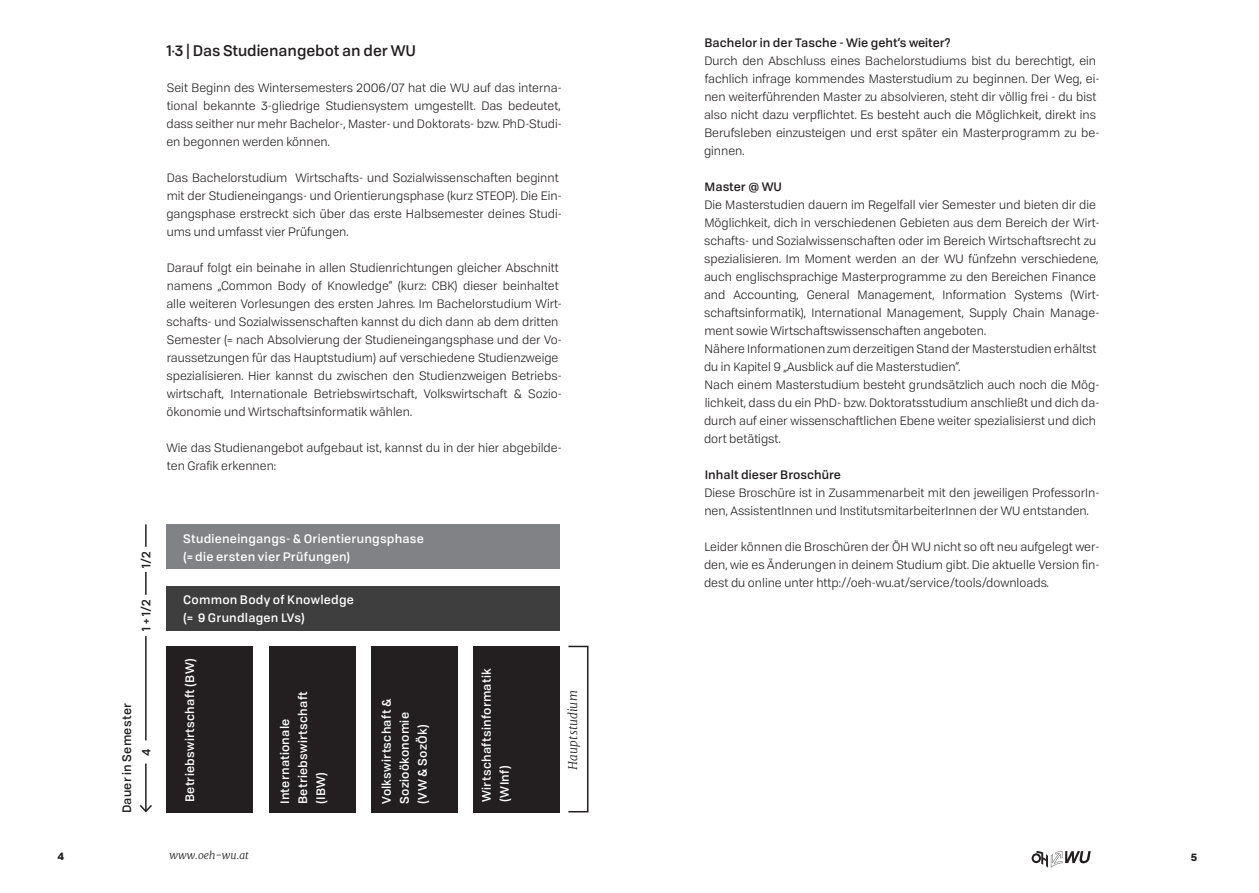
<style>
.page{position:relative;width:1259px;height:893px;background:#fff}
.page>*{position:absolute;margin:0;border:0;box-sizing:border-box;transform-origin:0 0}
.Unterüberschrift{font:500 15px "Tofino";letter-spacing:-.01em;color:#231f20}
.Bilduntertitel{font:12px/18px "Tofino";color:#231f20}
.Fliestext{font:500 12px/18px "Tofino";letter-spacing:.015em;color:#fff}
.Bilduntertitel-2{font:500 12px "Tofino";color:#231f20}
.Fliestext-2{font:500 12px "Tofino";letter-spacing:.015em;color:#231f20}
.tipp-boxen{font:italic 300 12px "Merriweather";letter-spacing:.005em;color:#231f20}
.t1{font:italic 300 10.5px "Merriweather";color:#231f20}
.Bilduntertitel-3{font:700 10.5px "Tofino";color:#231f20}
</style>
<div class="page">
<svg style="left:1031px;top:851px;width:59px;height:17px"></svg>
<div style="left:166px;top:524px;width:394px;height:45px;background:#808285"></div>
<div style="left:166px;top:586px;width:394px;height:45px;background:#3e3e3f"></div>
<div style="left:166px;top:646px;width:86px;height:166px;background:#231f20"></div>
<div style="left:269px;top:646px;width:86px;height:166px;background:#231f20"></div>
<div style="left:371px;top:646px;width:86px;height:166px;background:#231f20"></div>
<div style="left:474px;top:646px;width:86px;height:166px;background:#231f20"></div>
<hr style="left:145px;top:524px;width:2px;height:23px;background:#231f20">
<hr style="left:145px;top:764px;width:2px;height:47px;background:#231f20">
<svg style="left:139px;top:803px;width:13px;height:10px"></svg>
<hr style="left:145px;top:572px;width:2px;height:23px;background:#231f20">
<hr style="left:145px;top:636px;width:2px;height:104px;background:#231f20">
<div style="left:568px;top:646px;width:20px;height:166px;border:2px solid #231f20"></div>
<p class="Unterüberschrift" style="left:167px;top:39px;width:251px">1·3 | Das Studienangebot an der WU</p>
<p class="Bilduntertitel" style="left:166px;top:78px;width:397px;text-align:justify">Seit Beginn des Wintersemesters 2006/07 hat die WU auf das interna&shy;tional bekannte 3-gliedrige Studiensystem umgestellt. Das bedeutet, dass seither nur mehr Bachelor-, Master- und Doktorats- bzw. PhD-Studi&shy;en begonnen werden können.</p>
<p class="Bilduntertitel" style="left:166px;top:168px;width:397px">Das Bachelorstudium Wirtschafts- und Sozialwissenschaften beginnt mit der Studieneingangs- und Orientierungsphase (kurz STEOP). Die Ein&shy;gangsphase erstreckt sich über das erste Halbsemester deines Studi&shy;ums und umfasst vier Prüfungen.</p>
<p class="Bilduntertitel" style="left:166px;top:258px;width:397px">Darauf folgt ein beinahe in allen Studienrichtungen gleicher Abschnitt namens „Common Body of Knowledge“ (kurz: CBK) dieser beinhaltet alle weiteren Vorlesungen des ersten Jahres. Im Bachelorstudium Wirt&shy;schafts- und Sozialwissenschaften kannst du dich dann ab dem dritten Semester (= nach Absolvierung der Studieneingangsphase und der Vo&shy;raussetzungen für das Hauptstudium) auf verschiedene Studienzweige spezialisieren. Hier kannst du zwischen den Studienzweigen Betriebs&shy;wirtschaft, Internationale Betriebswirtschaft, Volkswirtschaft &amp; Sozio&shy;ökonomie und Wirtschaftsinformatik wählen.</p>
<p class="Bilduntertitel" style="left:167px;top:438px;width:397px">Wie das Studienangebot aufgebaut ist, kannst du in der hier abgebilde&shy;ten Grafik erkennen:</p>
<p class="Fliestext-2" style="left:137px;top:568px;width:18px;rotate:-90deg">1/2</p>
<p class="Fliestext-2" style="left:137px;top:631px;width:33px;rotate:-90deg">1 + 1/2</p>
<p class="Fliestext-2" style="left:117px;top:813px;width:112px;rotate:-90deg">Dauer in Semester</p>
<p class="Fliestext-2" style="left:137px;top:756px;width:9px;rotate:-90deg">4</p>
<p class="Fliestext" style="left:183px;top:529px;width:242px">Studieneingangs- &amp; Orientierungsphase</p>
<p class="Fliestext" style="left:183px;top:547px;width:169px">(= die ersten vier Prüfungen)</p>
<p class="Fliestext" style="left:183px;top:590px;width:172px">Common Body of Knowledge</p>
<p class="Fliestext" style="left:183px;top:608px;width:123px">(= 9 Grundlagen LVs)</p>
<p class="Fliestext" style="left:180px;top:802px;width:145px;rotate:-90deg">Betriebswirtschaft (BW)</p>
<p class="Fliestext" style="left:275px;top:804px;width:114px;rotate:-90deg">Internationale<br>Betriebswirtschaft (IBW)</p>
<p class="Fliestext" style="left:376px;top:804px;width:107px;rotate:-90deg">Volkswirtschaft &amp;<br>Sozioökonomie</p>
<p class="Fliestext" style="left:412px;top:804px;width:81px;rotate:-90deg">(VW &amp; SozÖk)</p>
<p class="Fliestext" style="left:477px;top:802px;width:135px;rotate:-90deg">Wirtschaftsinformatik (WInf)</p>
<p class="tipp-boxen" style="left:565px;top:769px;width:81px;rotate:-90deg">Hauptstudium</p>
<p class="Bilduntertitel-2" style="left:704px;top:34px;width:248px">Bachelor in der Tasche - Wie geht‘s weiter?</p>
<p class="Bilduntertitel" style="left:704px;top:51px;width:397px">Durch den Abschluss eines Bachelorstudiums bist du berechtigt, ein fachlich infrage kommendes Masterstudium zu beginnen. Der Weg, ei&shy;nen weiterführenden Master zu absolvieren, steht dir völlig frei - du bist also nicht dazu verpflichtet. Es besteht auch die Möglichkeit, direkt ins Berufsleben einzusteigen und erst später ein Masterprogramm zu be&shy;ginnen.</p>
<p class="Bilduntertitel-2" style="left:704px;top:178px;width:79px">Master @ WU</p>
<p class="Bilduntertitel" style="left:704px;top:195px;width:397px">Die Masterstudien dauern im Regelfall vier Semester und bieten dir die Möglichkeit, dich in verschiedenen Gebieten aus dem Bereich der Wirt&shy;schafts- und Sozialwissenschaften oder im Bereich Wirtschaftsrecht zu spezialisieren. Im Moment werden an der WU fünfzehn verschiedene, auch englischsprachige Masterprogramme zu den Bereichen Finance and Accounting, General Management, Information Systems (Wirt&shy;schaftsinformatik), International Management, Supply Chain Manage&shy;ment sowie Wirtschaftswissenschaften angeboten.</p>
<p class="Bilduntertitel" style="left:704px;top:339px;width:394px">Nähere Informationen zum derzeitigen Stand der Masterstudien erhältst du in Kapitel 9 „Ausblick auf die Masterstudien“.</p>
<p class="Bilduntertitel" style="left:704px;top:375px;width:397px">Nach einem Masterstudium besteht grundsätzlich auch noch die Mög&shy;lichkeit, dass du ein PhD- bzw. Doktoratsstudium anschließt und dich da&shy;durch auf einer wissenschaftlichen Ebene weiter spezialisierst und dich dort betätigst.</p>
<p class="Bilduntertitel-2" style="left:704px;top:466px;width:138px">Inhalt dieser Broschüre</p>
<p class="Bilduntertitel" style="left:704px;top:483px;width:396px">Diese Broschüre ist in Zusammenarbeit mit den jeweiligen ProfessorIn&shy;nen, AssistentInnen und InstitutsmitarbeiterInnen der WU entstanden.</p>
<p class="Bilduntertitel" style="left:704px;top:537px;width:397px;text-align:justify">Leider können die Broschüren der ÖH WU nicht so oft neu aufgelegt wer&shy;den, wie es Änderungen in deinem Studium gibt. Die aktuelle Version fin&shy;dest du online unter http://oeh-wu.at/service/tools/downloads.</p>
<p class="Bilduntertitel-3" style="left:57px;top:847px;width:8px">4</p>
<p class="t1" style="left:169px;top:848px;width:81px">www.oeh-wu.at</p>
<p class="Bilduntertitel-3" style="left:1191px;top:848px;width:8px">5</p>
</div>
